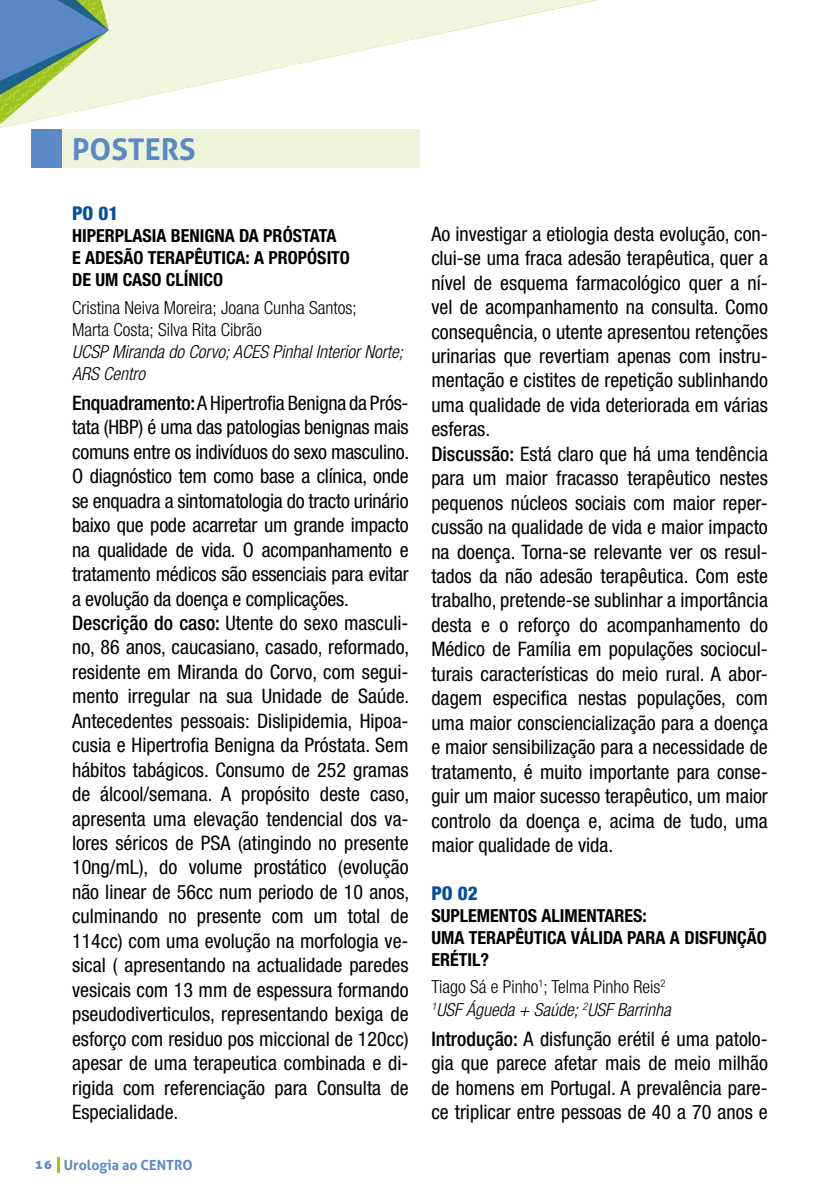
<style>
.page{position:relative;width:840px;height:1191px;background:#fff}
.page>*{position:absolute;margin:0;border:0;box-sizing:border-box;transform-origin:0 0}
.t1{font:700 30px "Aller";color:#5b89c7}
.t2{font:condensed 20px/24.4px "Helvetica Neue";color:#000}
.t3{font:800 condensed 19px "Helvetica Neue";color:#004f9f}
.t4{font:700 condensed 18px/22px "Helvetica Neue";color:#000}
.t5{font:300 condensed 18px/22px "Helvetica Neue";color:#000}
.t6{font:italic 300 condensed 18px/22px "Helvetica Neue";color:#000}
.t7{font:700 14px "Aller";color:#5b89c7}
.s1{font-weight:500}
.s2{font-size:20px}
.s3{font-style:italic}
</style>
<div class="page">
<svg style="left:57px;top:1157px;width:2px;height:15px"></svg>
<svg style="left:0;top:0;width:597px;height:128px"></svg>
<div style="left:53px;top:129px;width:367px;height:39px;background:#eef4da"></div>
<div style="left:31px;top:129px;width:30px;height:39px;background:#5b89c7"></div>
<h1 class="t1" style="left:72px;top:131px;width:125px">POSTERS</h1>
<p class="t3" style="left:72px;top:201px;width:48px">PO 01</p>
<p class="t4" style="left:72px;top:224px;width:279px">HIPERPLASIA BENIGNA DA PRÓSTATA<br>E ADESÃO TERAPÊUTICA: A PROPÓSITO<br>DE UM CASO CLÍNICO</p>
<p class="t5" style="left:72px;top:296px;width:286px">Cristina Neiva Moreira; Joana Cunha Santos;<br>Marta Costa; Silva Rita Cibrão</p>
<p class="t6" style="left:72px;top:340px;width:332px">UCSP Miranda do Corvo; ACES Pinhal Interior Norte;<br>ARS Centro</p>
<p class="t2" style="left:72px;top:390px;width:338px"><span class="s1">Enquadramento:</span> A Hipertrofia Benigna da Prós&shy;tata (HBP) é uma das patologias benignas mais comuns entre os indivíduos do sexo masculino.<br>O diagnóstico tem como base a clínica, onde se enquadra a sintomatologia do tracto urinário baixo que pode acarretar um grande impacto na qualidade de vida. O acompanhamento e tratamento médicos são essenciais para evitar a evolução da doença e complicações.<br><span class="s1">Descrição do caso:</span> Utente do sexo masculi&shy;no, 86 anos, caucasiano, casado, reformado, residente em Miranda do Corvo, com segui&shy;mento irregular na sua Unidade de Saúde.<br>Antecedentes pessoais: Dislipidemia, Hipoa&shy;cusia e Hipertrofia Benigna da Próstata. Sem hábitos tabágicos. Consumo de 252 gramas de álcool/semana. A propósito deste caso, apresenta uma elevação tendencial dos va&shy;lores séricos de PSA (atingindo no presente 10ng/mL), do volume prostático (evolução não linear de 56cc num periodo de 10 anos, culminando no presente com um total de 114cc) com uma evolução na morfologia ve&shy;sical ( apresentando na actualidade paredes vesicais com 13 mm de espessura formando pseudodiverticulos, representando bexiga de esforço com residuo pos miccional de 120cc) apesar de uma terapeutica combinada e di&shy;rigida com referenciação para Consulta de Especialidade.</p>
<p class="t7" style="left:34px;top:1156px;width:159px"><span class="s2">16</span> Urologia ao CENTRO</p>
<p class="t2" style="left:431px;top:221px;width:338px">Ao investigar a etiologia desta evolução, con&shy;clui-se uma fraca adesão terapêutica, quer a nível de esquema farmacológico quer a ní&shy;vel de acompanhamento na consulta. Como consequência, o utente apresentou retenções urinarias que revertiam apenas com instru&shy;mentação e cistites de repetição sublinhando uma qualidade de vida deteriorada em várias esferas.<br><span class="s1">Discussão:</span> Está claro que há uma tendência para um maior fracasso terapêutico nestes pequenos núcleos sociais com maior reper&shy;cussão na qualidade de vida e maior impacto na doença. Torna-se relevante ver os resul&shy;tados da não adesão terapêutica. Com este trabalho, pretende-se sublinhar a importância desta e o reforço do acompanhamento do Médico de Família em populações sociocul&shy;turais características do meio rural. A abor&shy;dagem especifica nestas populações, com uma maior consciencialização para a doença e maior sensibilização para a necessidade de tratamento, é muito importante para conse&shy;guir um maior sucesso terapêutico, um maior controlo da doença e, acima de tudo, uma maior qualidade de vida.</p>
<p class="t3" style="left:431px;top:881px;width:48px">PO 02</p>
<p class="t4" style="left:431px;top:904px;width:337px">SUPLEMENTOS ALIMENTARES:<br>UMA TERAPÊUTICA VÁLIDA PARA A DISFUNÇÃO<br>ERÉTIL?</p>
<p class="t5" style="left:431px;top:976px;width:241px">Tiago Sá e Pinho<sup>1</sup>; Telma Pinho Reis<sup>2<br></sup><sup>1</sup><span class="s3">USF Águeda + Saúde;</span> <sup>2</sup><span class="s3">USF Barrinha</span></p>
<p class="t2" style="left:431px;top:1026px;width:338px;text-align:justify"><span class="s1">Introdução:</span> A disfunção erétil é uma patolo&shy;gia que parece afetar mais de meio milhão de homens em Portugal. A prevalência pare&shy;ce triplicar entre pessoas de 40 a 70 anos e</p>
</div>
